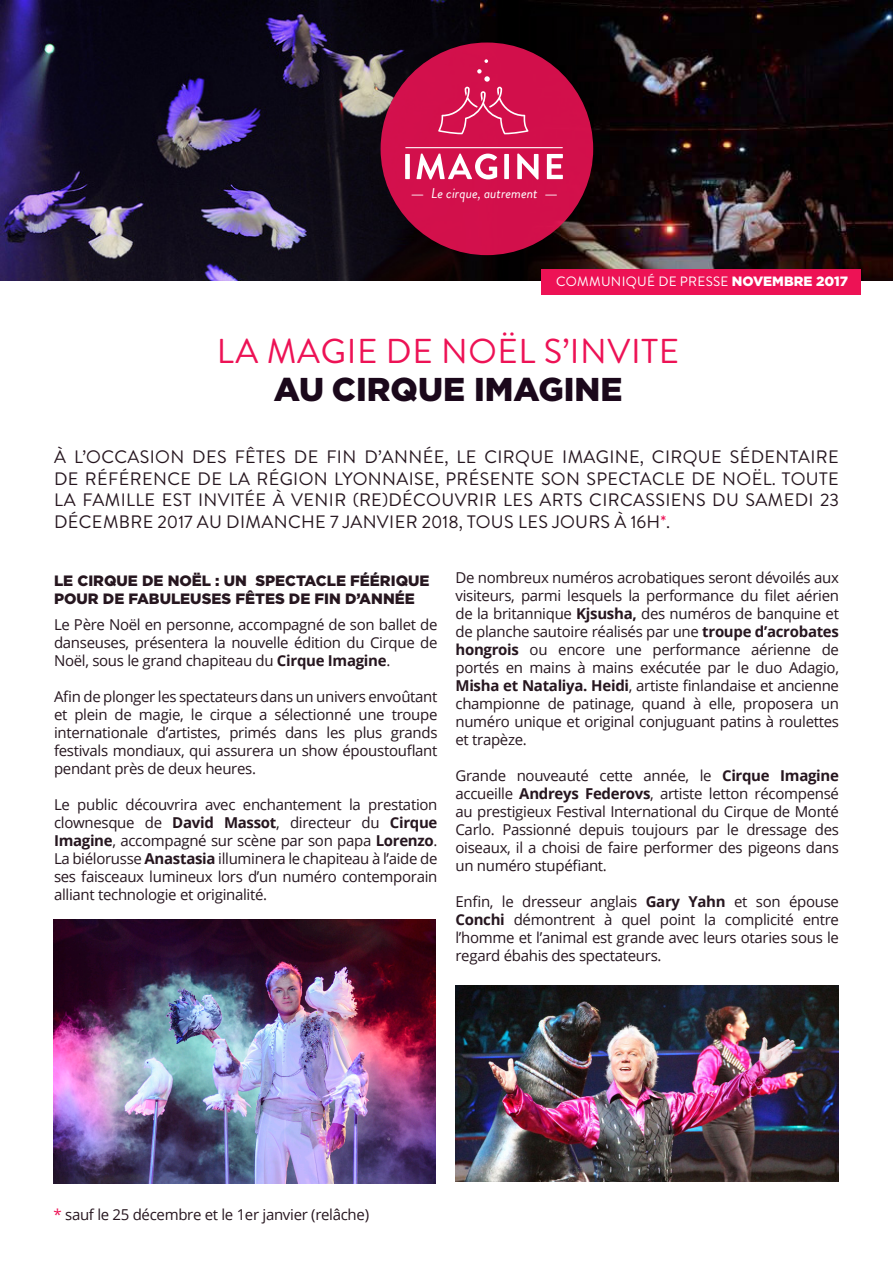
<style>
.page{position:relative;width:893px;height:1263px;background:#fff}
.page>*{position:absolute;margin:0;border:0;box-sizing:border-box;transform-origin:0 0}
.t1{font:34.5px "Brandon Grotesque";letter-spacing:.02em;color:#ed1255}
.t2{font:900 33px "Gotham";color:#1b081b}
.t3{font:18px/21.6px "Brandon Grotesque";letter-spacing:.02em;color:#26161f;text-align:justify}
.t4{font:15px/18px "Open Sans";letter-spacing:-.02em;color:#26161f;text-align:justify}
.t5{font:900 15px/18px "Gotham";color:#26161f}
.t6{font:italic 14.1px "Brandon Grotesque";color:#fff}
.t7{font:13.5px "Brandon Grotesque";letter-spacing:.02em;color:#fff}
.s1{font-family:"American Typewriter";font-weight:500;font-style:normal;font-size:10.8px}
.s2{font-family:"Gotham";font-weight:900}
.s3{color:#ed1255}
.s4{font-weight:700}
</style>
<div class="page">
<img style="left:0;top:0;width:893px;height:281px">
<div style="left:381px;top:43px;width:212px;height:212px;background:#d2104b;border-radius:50%"></div>
<svg style="left:484px;top:59px;width:4px;height:4px"></svg>
<div style="left:405px;top:154px;width:5px;height:25px;background:#fff"></div>
<svg style="left:416px;top:154px;width:81px;height:25px"></svg>
<div style="left:504px;top:154px;width:5px;height:25px;background:#fff"></div>
<svg style="left:517px;top:154px;width:21px;height:25px"></svg>
<svg style="left:547px;top:154px;width:16px;height:25px"></svg>
<svg style="left:438px;top:69px;width:90px;height:65px"></svg>
<hr style="left:405px;top:147px;width:158px;height:1px;background:#fff">
<div style="left:541px;top:269px;width:320px;height:25px;background:#ed1255"></div>
<img style="left:54px;top:920px;width:381px;height:263px">
<img style="left:456px;top:985px;width:383px;height:197px">
<p class="t6" style="left:412px;top:183px;width:146px"><span class="s1">—</span> Le cirque, autrement <span class="s1">—</span></p>
<p class="t7" style="left:556px;top:272px;width:294px">COMMUNIQUÉ DE PRESSE <span class="s2">NOVEMBRE 2017</span></p>
<p class="t1" style="left:217px;top:328px;width:464px">LA MAGIE DE NOËL S’INVITE</p>
<p class="t2" style="left:274px;top:370px;width:350px">AU CIRQUE IMAGINE</p>
<p class="t3" style="left:54px;top:446px;width:786px">À L’OCCASION DES FÊTES DE FIN D’ANNÉE, LE CIRQUE IMAGINE, CIRQUE SÉDENTAIRE DE RÉFÉRENCE DE LA RÉGION LYONNAISE, PRÉSENTE SON SPECTACLE DE NOËL. TOUTE LA FAMILLE EST INVITÉE À VENIR (RE)DÉCOUVRIR LES ARTS CIRCASSIENS DU SAMEDI 23<br>DÉCEMBRE 2017 AU DIMANCHE 7 JANVIER 2018, TOUS LES JOURS À 16H<span class="s3">*</span>.</p>
<p class="t5" style="left:54px;top:571px;width:377px">LE CIRQUE DE NOËL : UN SPECTACLE FÉÉRIQUE<br>POUR DE FABULEUSES FÊTES DE FIN D’ANNÉE</p>
<p class="t4" style="left:54px;top:616px;width:385px">Le Père Noël en personne, accompagné de son ballet de danseuses, présentera la nouvelle édition du Cirque de Noël, sous le grand chapiteau du <span class="s4">Cirque Imagine</span>.</p>
<p class="t4" style="left:54px;top:688px;width:385px">Afin de plonger les spectateurs dans un univers envoûtant et plein de magie, le cirque a sélectionné une troupe internationale d’artistes, primés dans les plus grands festivals mondiaux, qui assurera un show époustouflant pendant près de deux heures.</p>
<p class="t4" style="left:54px;top:796px;width:385px">Le public découvrira avec enchantement la prestation clownesque de <span class="s4">David Massot</span>, directeur du <span class="s4">Cirque Imagine</span>, accompagné sur scène par son papa <span class="s4">Lorenzo</span>.<br>La biélorusse <span class="s4">Anastasia</span> illuminera le chapiteau à l’aide de ses faisceaux lumineux lors d’un numéro contemporain alliant technologie et originalité.</p>
<p class="t4" style="left:455px;top:569px;width:385px">De nombreux numéros acrobatiques seront dévoilés aux visiteurs, parmi lesquels la performance du filet aérien de la britannique <span class="s4">Kjsusha,</span> des numéros de banquine et de planche sautoire réalisés par une <span class="s4">troupe d’acrobates hongrois</span> ou encore une performance aérienne de portés en mains à mains exécutée par le duo Adagio, <span class="s4">Misha et Nataliya. Heidi</span>, artiste finlandaise et ancienne championne de patinage, quand à elle, proposera un numéro unique et original conjuguant patins à roulettes et trapèze.</p>
<p class="t4" style="left:455px;top:767px;width:385px">Grande nouveauté cette année, le <span class="s4">Cirque Imagine </span>accueille <span class="s4">Andreys Federovs</span>, artiste letton récompensé au prestigieux Festival International du Cirque de Monté Carlo. Passionné depuis toujours par le dressage des oiseaux, il a choisi de faire performer des pigeons dans un numéro stupéfiant.</p>
<p class="t4" style="left:455px;top:893px;width:385px">Enfin, le dresseur anglais <span class="s4">Gary Yahn</span> et son épouse <span class="s4">Conchi</span> démontrent à quel point la complicité entre l’homme et l’animal est grande avec leurs otaries sous le regard ébahis des spectateurs.</p>
<p class="t4" style="left:54px;top:1205px;width:317px"><span class="s3">*</span> sauf le 25 décembre et le 1er janvier (relâche)</p>
</div>
